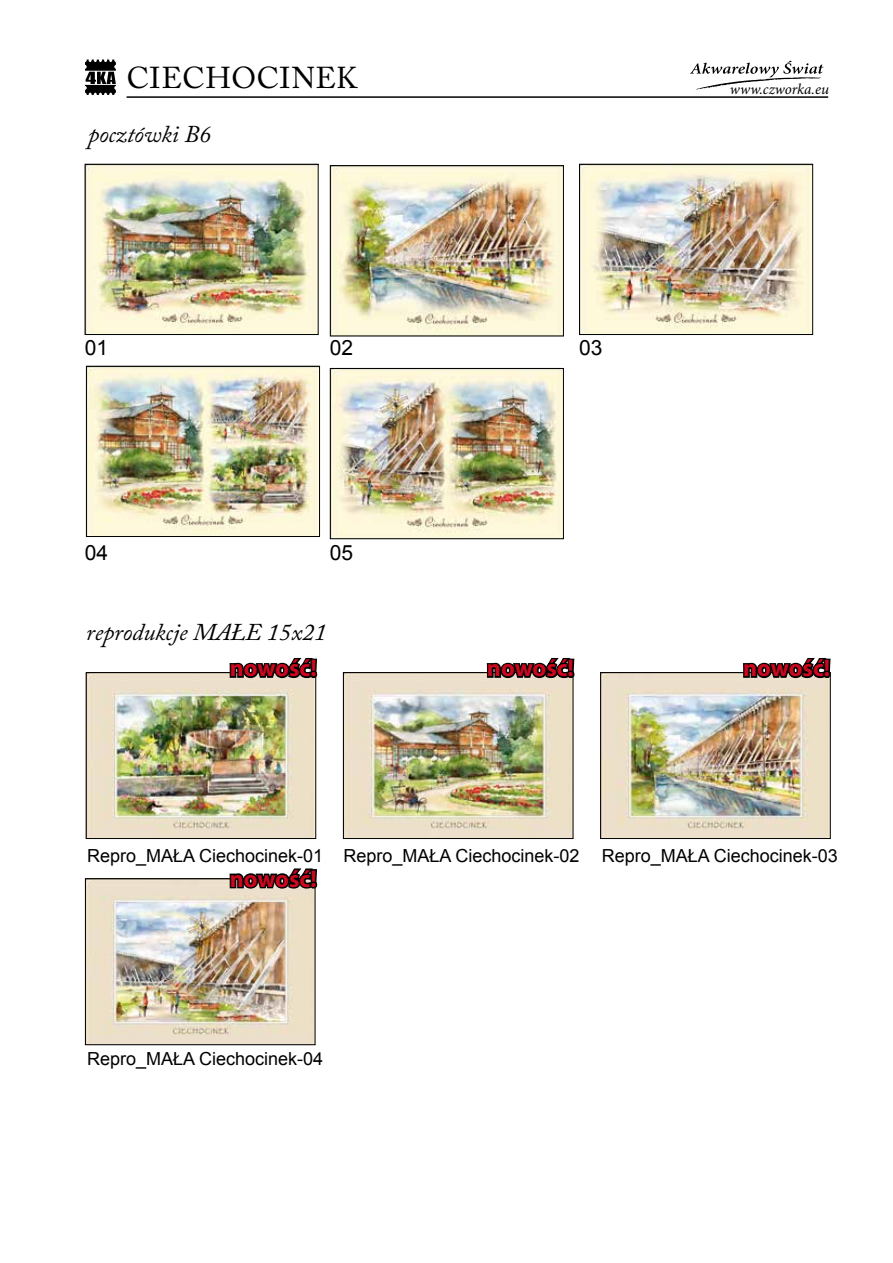
<style>
.page{position:relative;width:893px;height:1263px;background:#fff}
.page>*{position:absolute;margin:0;border:0;box-sizing:border-box;transform-origin:0 0}
.t1{font:30px "Adobe Caslon Pro";letter-spacing:.015em;color:#000}
.t2{font:italic 24px "Adobe Caslon Pro";color:#000}
.t3{font:700 24px "Myriad Pro";color:#cd071e}
.t4{font:21px "Arial";color:#000}
.t5{font:18px "Arial";color:#000}
.t6{font:italic 15px "Minion Pro";color:#000}
</style>
<div class="page">
<svg style="left:85px;top:60px;width:31px;height:35px"></svg>
<hr style="left:127px;top:96px;width:701px;height:2px;background:#000">
<svg style="left:690px;top:61px;width:134px;height:29px"></svg>
<img style="left:87px;top:166px;width:230px;height:167px">
<div style="left:85px;top:164px;width:234px;height:171px;border:1px solid #000"></div>
<img style="left:581px;top:166px;width:230px;height:167px">
<div style="left:579px;top:164px;width:234px;height:171px;border:1px solid #000"></div>
<img style="left:332px;top:370px;width:230px;height:167px">
<div style="left:330px;top:368px;width:234px;height:171px;border:1px solid #000"></div>
<img style="left:332px;top:167px;width:230px;height:167px">
<div style="left:330px;top:165px;width:234px;height:171px;border:1px solid #000"></div>
<img style="left:88px;top:368px;width:230px;height:167px">
<div style="left:86px;top:366px;width:234px;height:171px;border:1px solid #000"></div>
<img style="left:602px;top:674px;width:227px;height:163px">
<div style="left:600px;top:672px;width:231px;height:167px;border:1px solid #000"></div>
<img style="left:88px;top:674px;width:226px;height:163px">
<div style="left:86px;top:672px;width:230px;height:167px;border:1px solid #000"></div>
<img style="left:345px;top:674px;width:226px;height:163px">
<div style="left:343px;top:672px;width:230px;height:167px;border:1px solid #000"></div>
<img style="left:87px;top:880px;width:226px;height:163px">
<div style="left:85px;top:878px;width:230px;height:167px;border:1px solid #000"></div>
<img style="left:228px;top:658px;width:90px;height:66px">
<img style="left:485px;top:658px;width:90px;height:66px">
<img style="left:742px;top:658px;width:89px;height:66px">
<svg style="left:228px;top:838px;width:90px;height:97px"></svg>
<h1 class="t1" style="left:127px;top:60px;width:232px">CIECHOCINEK</h1>
<h2 class="t2" style="left:88px;top:120px;width:125px">pocztówki B6</h2>
<p class="t4" style="left:85px;top:334px;width:25px">01</p>
<p class="t4" style="left:579px;top:334px;width:25px">03</p>
<p class="t4" style="left:330px;top:334px;width:25px">02</p>
<p class="t4" style="left:85px;top:539px;width:25px">04</p>
<p class="t4" style="left:330px;top:539px;width:25px">05</p>
<h2 class="t2" style="left:86px;top:617px;width:242px">reprodukcje MAŁE 15x21</h2>
<p class="t6" style="left:730px;top:79px;width:101px">www.czworka.eu</p>
<h2 class="t3" style="left:230px;top:652px;width:89px">nowość!</h2>
<h2 class="t3" style="left:487px;top:652px;width:89px">nowość!</h2>
<h2 class="t3" style="left:743px;top:652px;width:89px">nowość!</h2>
<p class="t5" style="left:87px;top:844px;width:238px">Repro_MAŁA Ciechocinek-01</p>
<h2 class="t3" style="left:230px;top:863px;width:89px">nowość!</h2>
<p class="t5" style="left:343px;top:844px;width:496px">Repro_MAŁA Ciechocinek-02 Repro_MAŁA Ciechocinek-03</p>
<p class="t5" style="left:87px;top:1047px;width:238px">Repro_MAŁA Ciechocinek-04</p>
</div>
